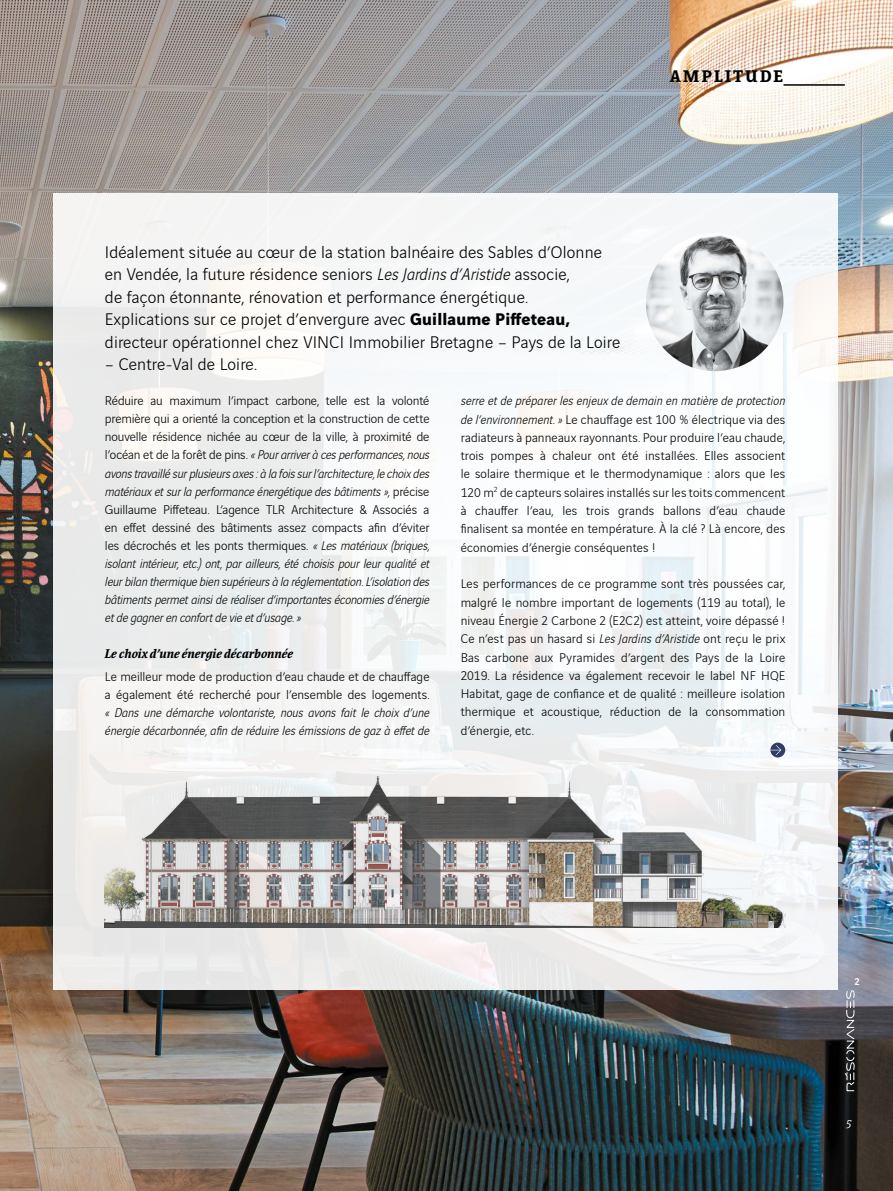
<style>
.page{position:relative;width:893px;height:1191px;background:#fff}
.page>*{position:absolute;margin:0;border:0;box-sizing:border-box;transform-origin:0 0}
.t1{font:300 18px/22.5px "Vinci Sans";letter-spacing:.01em;color:#000}
.t2{font:700 18px "Vinci Serif";letter-spacing:.1em;color:#000}
.t3{font:300 13.5px/18.3px "Vinci Sans";letter-spacing:.01em;color:#000;text-align:justify}
.t4{font:italic 300 13.5px/18px "Vinci Sans";color:#000;text-align:justify}
.t5{font:italic 700 13.5px "Vinci Serif";letter-spacing:-.005em;color:#000}
.t6{font:italic 12px "Vinci Serif";color:#fff}
.t7{font:500 10.5px "Vinci Sans";color:#fff}
.s1{font-style:italic}
.s2{font-weight:700}
.s3{font-style:normal}
</style>
<div class="page">
<img style="left:0;top:0;width:893px;height:1191px">
<hr style="left:0;top:0;width:1px;height:781px;background:#fff">
<div style="left:53px;top:193px;width:785px;height:797px;background:linear-gradient(to bottom,#f8f9f9,#ededed)"></div>
<hr style="left:783px;top:84px;width:62px;height:2px;background:#000">
<img style="left:105px;top:777px;width:680px;height:150px">
<svg style="left:844px;top:984px;width:12px;height:107px"></svg>
<img style="left:646px;top:233px;width:137px;height:138px;border-radius:69px">
<svg style="left:770px;top:742px;width:15px;height:15px"></svg>
<svg style="left:770px;top:745px;width:11px;height:10px"></svg>
<h1 class="t2" style="left:670px;top:63px;width:115px">AMPLITUDE</h1>
<p class="t1" style="left:105px;top:239px;width:517px">Idéalement située au cœur de la station balnéaire des Sables d’Olonne en Vendée, la future résidence seniors <span class="s1">Les Jardins d’Aristide</span> associe,<br>de façon étonnante, rénovation et performance énergétique.<br>Explications sur ce projet d’envergure avec <span class="s2">Guillaume Piffeteau, </span>directeur opérationnel chez VINCI Immobilier Bretagne – Pays de la Loire</p>
<h1 class="t1" style="left:105px;top:351px;width:153px">– Centre-Val de Loire.</h1>
<p class="t4" style="left:105px;top:391px;width:326px"><span class="s3">Réduire au maximum l’impact carbone, telle est la volonté première qui a orienté la conception et la construction de cette nouvelle résidence nichée au cœur de la ville, à proximité de l’océan et de la forêt de pins.</span> « Pour arriver à ces performances, nous avons travaillé sur plusieurs axes : à la fois sur l’architecture, le choix des matériaux et sur la performance énergétique des bâtiments », <span class="s3">précise Guillaume Piffeteau. L’agence TLR Architecture &amp; Associés a en effet dessiné des bâtiments assez compacts afin d’éviter les décrochés et les ponts thermiques.</span> « Les matériaux (briques, isolant intérieur, etc.) ont, par ailleurs, été choisis pour leur qualité et leur bilan thermique bien supérieurs à la réglementation. L’isolation des bâtiments permet ainsi de réaliser d’importantes économies d’énergie et de gagner en confort de vie et d’usage. »</p>
<p class="t5" style="left:105px;top:644px;width:190px">Le choix d’une énergie décarbonnée</p>
<p class="t3" style="left:105px;top:666px;width:326px">Le meilleur mode de production d’eau chaude et de chauffage a également été recherché pour l’ensemble des logements.</p>
<p class="t4" style="left:105px;top:702px;width:326px">« Dans une démarche volontariste, nous avons fait le choix d’une énergie décarbonnée, afin de réduire les émissions de gaz à effet de</p>
<p class="t3" style="left:461px;top:390px;width:326px"><span class="s1">serre et de préparer les enjeux de demain en matière de protection de l’environnement. »</span> Le chauffage est 100 % électrique via des radiateurs à panneaux rayonnants. Pour produire l’eau chaude, trois pompes à chaleur ont été installées. Elles associent le solaire thermique et le thermodynamique : alors que les 120 m<sup>2</sup> de capteurs solaires installés sur les toits commencent à chauffer l’eau, les trois grands ballons d’eau chaude finalisent sa montée en température. À la clé ? Là encore, des économies d’énergie conséquentes !</p>
<p class="t3" style="left:461px;top:573px;width:326px">Les performances de ce programme sont très poussées car, malgré le nombre important de logements (119 au total), le niveau Énergie 2 Carbone 2 (E2C2) est atteint, voire dépassé !<br>Ce n’est pas un hasard si <span class="s1">Les Jardins d’Aristide</span> ont reçu le prix Bas carbone aux Pyramides d’argent des Pays de la Loire 2019. La résidence va également recevoir le label NF HQE Habitat, gage de confiance et de qualité : meilleure isolation thermique et acoustique, réduction de la consommation d’énergie, etc.</p>
<p class="t7" style="left:854px;top:973px;width:7px">2</p>
<p class="t6" style="left:846px;top:1116px;width:7px">5</p>
</div>
